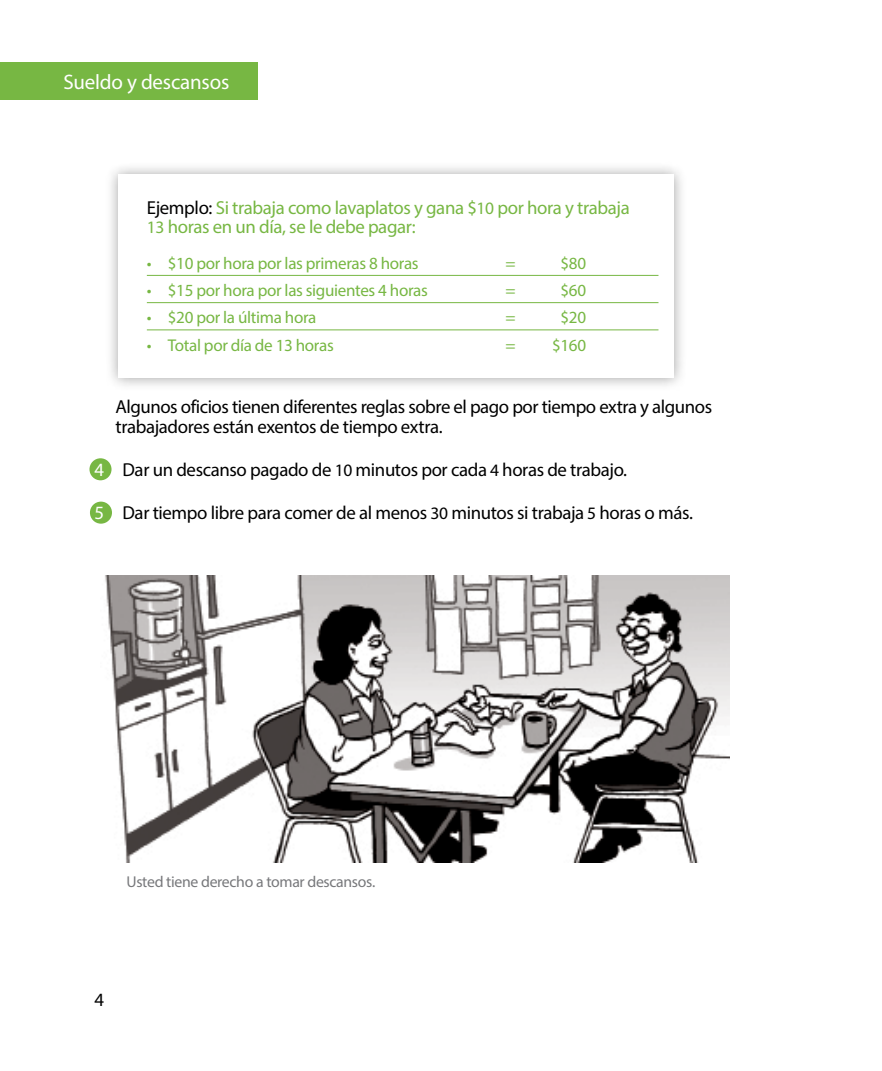
<style>
.page{position:relative;width:882px;height:1071px;background:#fff}
.page>*{position:absolute;margin:0;border:0;box-sizing:border-box;transform-origin:0 0}
.t1{font:21px "Myriad Pro";letter-spacing:-.01em;color:#fff}
.t2{font:18.9px/19.8px "Myriad Pro";letter-spacing:-.02em;color:#000}
.t3{font:18.9px/19.6px "Myriad Pro";letter-spacing:-.02em;color:#77b743}
.t4{font:17.15px "Myriad Pro";letter-spacing:-.02em;color:#77b743}
.t5{font:15.75px "Myriad Pro";letter-spacing:-.02em;color:#77787b}
.s1{color:#000}
.s2{font-size:17.5px}
.s3{color:#fff}
</style>
<div class="page">
<img style="left:105px;top:576px;width:625px;height:286px">
<div style="left:0;top:62px;width:258px;height:38px;background:#77b743"></div>
<div style="left:90px;top:502px;width:22px;height:22px;background:#77b743;border-radius:50%"></div>
<div style="left:89px;top:458px;width:23px;height:22px;background:#77b743;border-radius:50%"></div>
<div style="left:105px;top:162px;width:583px;height:229px;background:#000;opacity:.35"></div>
<div style="left:118px;top:175px;width:556px;height:203px;background:#fff"></div>
<hr style="left:147px;top:275px;width:511px;height:1px;background:#77b743">
<hr style="left:147px;top:302px;width:511px;height:1px;background:#77b743">
<hr style="left:147px;top:330px;width:511px;height:1px;background:#77b743">
<p class="t1" style="left:63px;top:69px;width:168px">Sueldo y descansos</p>
<p class="t3" style="left:147px;top:197px;width:484px"><span class="s1">Ejemplo:</span> Si trabaja como lavaplatos y gana $<span class="s2">10</span> por hora y trabaja<br><span class="s2">13</span> horas en un día, se le debe pagar:</p>
<p class="t4" style="left:147px;top:253px;width:273px">• $10 por hora por las primeras 8 horas</p>
<p class="t4" style="left:506px;top:253px;width:12px">=</p>
<p class="t4" style="left:561px;top:253px;width:27px">$80</p>
<p class="t4" style="left:147px;top:280px;width:283px">• $15 por hora por las siguientes 4 horas</p>
<p class="t4" style="left:506px;top:280px;width:12px">=</p>
<p class="t4" style="left:561px;top:280px;width:27px">$60</p>
<p class="t4" style="left:147px;top:307px;width:171px">• $20 por la última hora</p>
<p class="t4" style="left:506px;top:307px;width:12px">=</p>
<p class="t4" style="left:561px;top:307px;width:27px">$20</p>
<p class="t4" style="left:147px;top:334px;width:188px">• Total por día de 13 horas</p>
<p class="t4" style="left:506px;top:334px;width:12px">=</p>
<p class="t4" style="left:552px;top:334px;width:35px">$160</p>
<p class="t2" style="left:115px;top:397px;width:598px">Algunos oficios tienen diferentes reglas sobre el pago por tiempo extra y algunos trabajadores están exentos de tiempo extra.</p>
<p class="t2" style="left:94px;top:460px;width:534px"><span class="s3">4</span> Dar un descanso pagado de <span class="s2">10</span> minutos por cada <span class="s2">4</span> horas de trabajo.</p>
<p class="t2" style="left:95px;top:503px;width:600px"><span class="s3">5</span> Dar tiempo libre para comer de al menos <span class="s2">30</span> minutos si trabaja <span class="s2">5</span> horas o más.</p>
<p class="t5" style="left:127px;top:872px;width:250px">Usted tiene derecho a tomar descansos.</p>
<p class="t2" style="left:94px;top:989px;width:21px">4<span class="s3">1</span></p>
</div>
